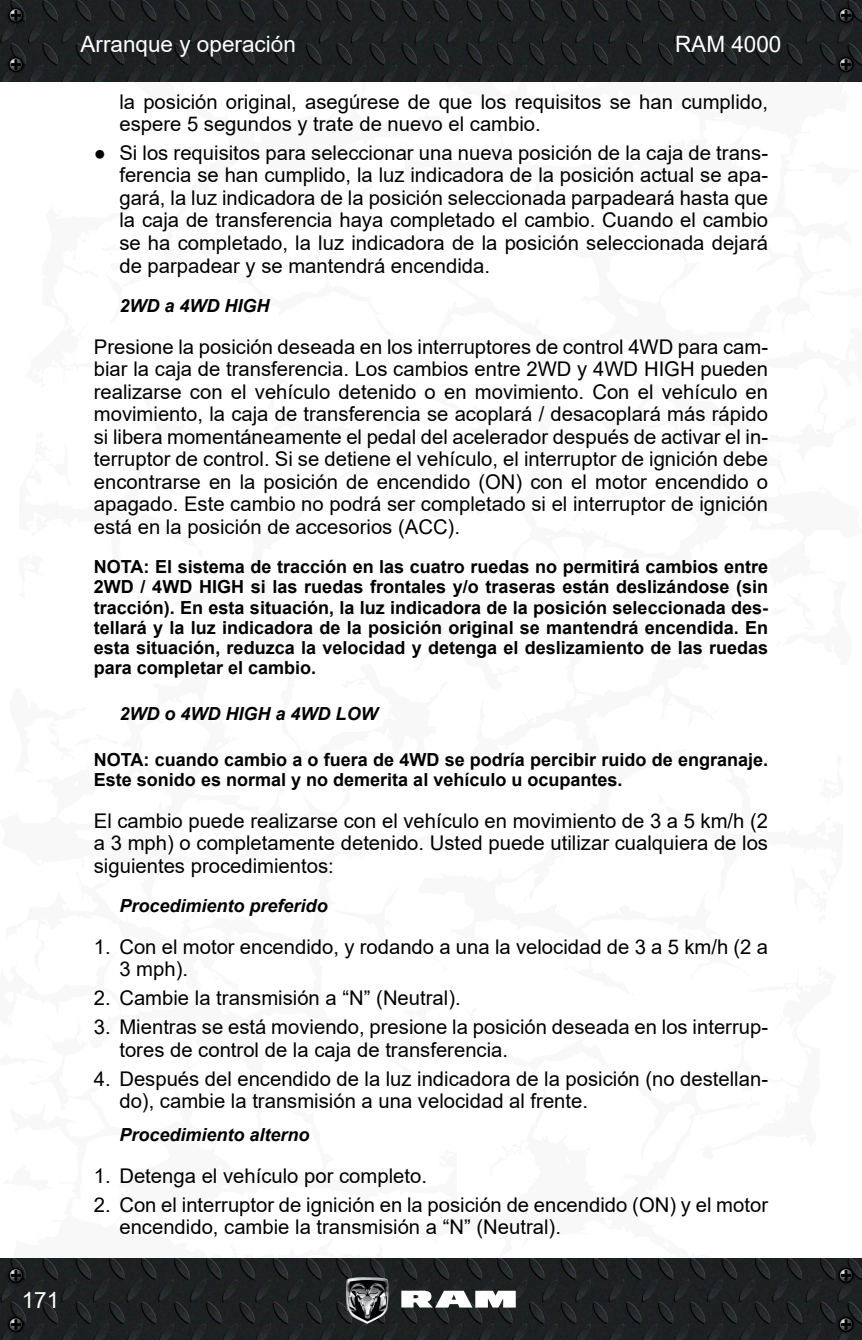
<style>
.page{position:relative;width:862px;height:1340px;background:#fff}
.page>*{position:absolute;margin:0;border:0;box-sizing:border-box;transform-origin:0 0}
.t1{font:22.5px "Arial";color:#fff}
._4_Normal{font:20.25px/22.5px "Arial";color:#000;text-align:justify}
._5_Números{font:20.25px/22.5px "Arial";color:#000}
._6_NOTA{font:700 18px/20.2px "Arial";color:#000;text-align:justify}
._3a_Negritas{font:italic 700 18px "Arial";color:#000}
</style>
<div class="page">
<svg style="left:861px;top:39px;width:1px;height:1259px"></svg>
<img style="left:0;top:0;width:861px;height:81px">
<img style="left:0;top:1258px;width:861px;height:81px">
<svg style="left:401px;top:1290px;width:114px;height:17px"></svg>
<img style="left:346px;top:1276px;width:42px;height:47px">
<img style="left:5px;top:4px;width:22px;height:22px">
<svg style="left:8px;top:8px;width:16px;height:15px"></svg>
<img style="left:5px;top:1264px;width:22px;height:22px">
<svg style="left:8px;top:1267px;width:16px;height:15px"></svg>
<img style="left:834px;top:4px;width:22px;height:22px">
<svg style="left:837px;top:8px;width:16px;height:15px"></svg>
<img style="left:834px;top:1264px;width:22px;height:22px">
<svg style="left:837px;top:1267px;width:16px;height:15px"></svg>
<img style="left:5px;top:53px;width:22px;height:23px">
<svg style="left:8px;top:57px;width:16px;height:15px"></svg>
<img style="left:5px;top:1313px;width:22px;height:22px">
<svg style="left:8px;top:1316px;width:16px;height:15px"></svg>
<img style="left:834px;top:53px;width:22px;height:23px">
<svg style="left:837px;top:57px;width:16px;height:15px"></svg>
<img style="left:834px;top:1313px;width:22px;height:22px">
<svg style="left:837px;top:1316px;width:16px;height:15px"></svg>
<p class="t1" style="left:22px;top:1284px;width:39px">171</p>
<p class="t1" style="left:80px;top:29px;width:217px">Arranque y operación</p>
<p class="t1" style="left:674px;top:29px;width:108px">RAM 4000</p>
<p class="_4_Normal" style="left:119px;top:90px;width:649px">la posición original, asegúrese de que los requisitos se han cumplido, espere 5 segundos y trate de nuevo el cambio.</p>
<p class="_4_Normal" style="left:119px;top:141px;width:650px;text-indent:-26px">● Si los requisitos para seleccionar una nueva posición de la caja de trans&shy;ferencia se han cumplido, la luz indicadora de la posición actual se apa&shy;gará, la luz indicadora de la posición seleccionada parpadeará hasta que la caja de transferencia haya completado el cambio. Cuando el cambio se ha completado, la luz indicadora de la posición seleccionada dejará de parpadear y se mantendrá encendida.</p>
<p class="_3a_Negritas" style="left:119px;top:293px;width:152px">2WD a 4WD HIGH</p>
<p class="_4_Normal" style="left:94px;top:335px;width:675px">Presione la posición deseada en los interruptores de control 4WD para cam&shy;biar la caja de transferencia. Los cambios entre 2WD y 4WD HIGH pueden realizarse con el vehículo detenido o en movimiento. Con el vehículo en movimiento, la caja de transferencia se acoplará / desacoplará más rápido si libera momentáneamente el pedal del acelerador después de activar el in&shy;terruptor de control. Si se detiene el vehículo, el interruptor de ignición debe encontrarse en la posición de encendido (ON) con el motor encendido o apagado. Este cambio no podrá ser completado si el interruptor de ignición está en la posición de accesorios (ACC).</p>
<p class="_6_NOTA" style="left:94px;top:557px;width:675px">NOTA: El sistema de tracción en las cuatro ruedas no permitirá cambios entre 2WD / 4WD HIGH si las ruedas frontales y/o traseras están deslizándose (sin tracción). En esta situación, la luz indicadora de la posición seleccionada des&shy;tellará y la luz indicadora de la posición original se mantendrá encendida. En esta situación, reduzca la velocidad y detenga el deslizamiento de las ruedas para completar el cambio.</p>
<p class="_3a_Negritas" style="left:119px;top:701px;width:260px">2WD o 4WD HIGH a 4WD LOW</p>
<p class="_6_NOTA" style="left:94px;top:749px;width:675px">NOTA: cuando cambio a o fuera de 4WD se podría percibir ruido de engranaje.<br>Este sonido es normal y no demerita al vehículo u ocupantes.</p>
<p class="_4_Normal" style="left:94px;top:809px;width:675px">El cambio puede realizarse con el vehículo en movimiento de 3 a 5 km/h (2 a 3 mph) o completamente detenido. Usted puede utilizar cualquiera de los siguientes procedimientos:</p>
<p class="_3a_Negritas" style="left:119px;top:893px;width:210px">Procedimiento preferido</p>
<p class="_5_Números" style="left:119px;top:935px;width:649px;text-indent:-26px">1. Con el motor encendido, y rodando a una la velocidad de 3 a 5 km/h (2 a<br>3 mph).</p>
<p class="_5_Números" style="left:94px;top:986px;width:368px">2. Cambie la transmisión a “N” (Neutral).</p>
<p class="_5_Números" style="left:119px;top:1015px;width:649px;text-indent:-26px">3. Mientras se está moviendo, presione la posición deseada en los interrup&shy;tores de control de la caja de transferencia.</p>
<p class="_5_Números" style="left:119px;top:1067px;width:649px;text-indent:-26px">4. Después del encendido de la luz indicadora de la posición (no destellan&shy;do), cambie la transmisión a una velocidad al frente.</p>
<p class="_3a_Negritas" style="left:119px;top:1122px;width:192px">Procedimiento alterno</p>
<p class="_5_Números" style="left:94px;top:1164px;width:334px">1. Detenga el vehículo por completo.</p>
<p class="_5_Números" style="left:119px;top:1193px;width:649px;text-indent:-26px">2. Con el interruptor de ignición en la posición de encendido (ON) y el motor encendido, cambie la transmisión a “N” (Neutral).</p>
</div>
